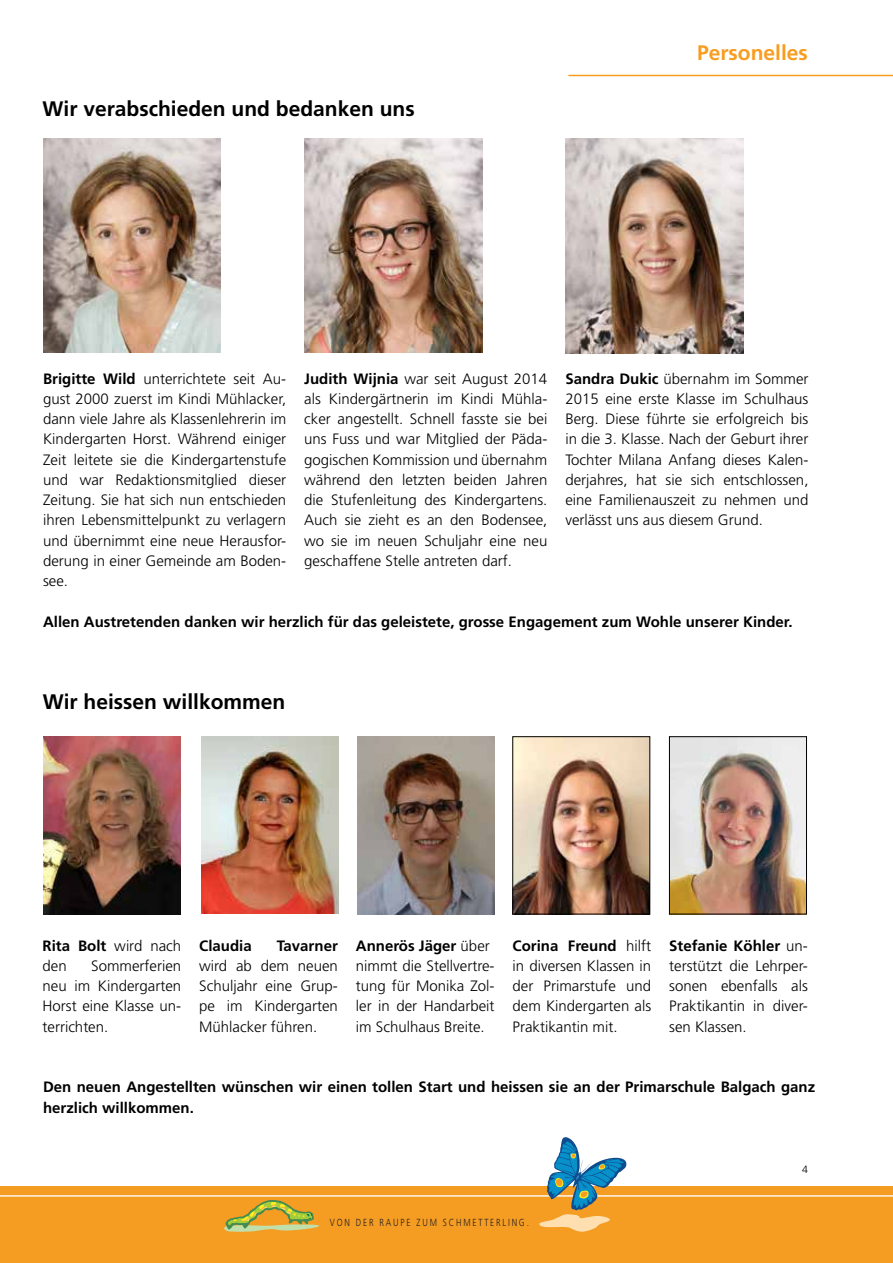
<style>
.page{position:relative;width:893px;height:1263px;background:#fff}
.page>*{position:absolute;margin:0;border:0;box-sizing:border-box;transform-origin:0 0}
.t1{font:700 21px "Frutiger LT Std";color:#000}
.t2{font:700 21px "Frutiger LT Std";color:#f89d20}
.t3{font:300 15px/20.2px "Frutiger LT Std";color:#000;text-align:justify}
.t4{font:700 15px/20.2px "Frutiger LT Std";color:#000}
.t5{font:300 10.5px "Frutiger LT Std";color:#000}
.t6{font:300 10.2px "Frutiger";letter-spacing:.22em;color:#231f20;scale:.8 1}
.s1{font-weight:700}
</style>
<div class="page">
<div style="left:0;top:1186px;width:893px;height:77px;background:#f59c23"></div>
<hr style="left:568px;top:75px;width:325px;height:1px;background:#f89d20">
<hr style="left:0;top:1195px;width:893px;height:1px;background:#fff">
<svg style="left:539px;top:1137px;width:87px;height:95px"></svg>
<svg style="left:224px;top:1200px;width:95px;height:32px"></svg>
<img style="left:43px;top:138px;width:178px;height:215px">
<img style="left:304px;top:138px;width:178px;height:215px">
<img style="left:565px;top:139px;width:178px;height:214px">
<img style="left:44px;top:737px;width:137px;height:177px">
<img style="left:201px;top:737px;width:137px;height:177px">
<img style="left:358px;top:737px;width:137px;height:177px">
<img style="left:515px;top:738px;width:133px;height:174px">
<div style="left:513px;top:736px;width:137px;height:178px;border:1px solid #000"></div>
<img style="left:671px;top:738px;width:134px;height:174px">
<div style="left:669px;top:736px;width:138px;height:178px;border:1px solid #000"></div>
<h1 class="t1" style="left:43px;top:96px;width:374px">Wir verabschieden und bedanken uns</h1>
<h1 class="t2" style="left:697px;top:40px;width:112px">Personelles</h1>
<p class="t3" style="left:43px;top:368px;width:245px"><span class="s1">Brigitte Wild</span> unterrichtete seit Au&shy;gust 2000 zuerst im Kindi Mühlacker, dann viele Jahre als Klassenlehrerin im Kindergarten Horst. Während einiger Zeit leitete sie die Kindergartenstufe und war Redaktionsmitglied dieser Zeitung. Sie hat sich nun entschieden ihren Lebensmittelpunkt zu verlagern und übernimmt eine neue Herausfor&shy;derung in einer Gemeinde am Boden&shy;see.</p>
<p class="t3" style="left:304px;top:368px;width:245px"><span class="s1">Judith Wijnia</span> war seit August 2014 als Kindergärtnerin im Kindi Mühla&shy;cker angestellt. Schnell fasste sie bei uns Fuss und war Mitglied der Päda&shy;gogischen Kommission und übernahm während den letzten beiden Jahren die Stufenleitung des Kindergartens.<br>Auch sie zieht es an den Bodensee, wo sie im neuen Schuljahr eine neu geschaffene Stelle antreten darf.</p>
<p class="t3" style="left:565px;top:368px;width:245px"><span class="s1">Sandra Dukic</span> übernahm im Sommer 2015 eine erste Klasse im Schulhaus Berg. Diese führte sie erfolgreich bis in die 3. Klasse. Nach der Geburt ihrer Tochter Milana Anfang dieses Kalen&shy;derjahres, hat sie sich entschlossen, eine Familienauszeit zu nehmen und verlässt uns aus diesem Grund.</p>
<p class="t4" style="left:43px;top:611px;width:751px">Allen Austretenden danken wir herzlich für das geleistete, grosse Engagement zum Wohle unserer Kinder.</p>
<h1 class="t1" style="left:43px;top:689px;width:244px">Wir heissen willkommen</h1>
<p class="t3" style="left:43px;top:935px;width:140px"><span class="s1">Rita Bolt</span> wird nach den</p>
<p class="t3" style="left:43px;top:956px;width:140px;text-indent:49px">Sommerferien neu im Kindergarten Horst eine Klasse un&shy;terrichten.</p>
<p class="t4" style="left:199px;top:935px;width:54px">Claudia</p>
<p class="t4" style="left:277px;top:935px;width:63px">Tavarner</p>
<p class="t3" style="left:199px;top:956px;width:140px">wird ab dem neuen Schuljahr eine Grup&shy;pe im Kindergarten Mühlacker führen.</p>
<p class="t3" style="left:356px;top:935px;width:140px;text-align:left"><span class="s1">Annerös Jäger</span> über nimmt die Stellvertre&shy;tung für Monika Zol&shy;ler in der Handarbeit im Schulhaus Breite.</p>
<p class="t3" style="left:513px;top:935px;width:140px"><span class="s1">Corina Freund</span> hilft in diversen Klassen in der Primarstufe und dem Kindergarten als Praktikantin mit.</p>
<p class="t3" style="left:669px;top:935px;width:140px"><span class="s1">Stefanie Köhler</span> un&shy;terstützt die Lehrper&shy;sonen ebenfalls als Praktikantin in diver&shy;sen Klassen.</p>
<p class="t4" style="left:43px;top:1077px;width:774px">Den neuen Angestellten wünschen wir einen tollen Start und heissen sie an der Primarschule Balgach ganz herzlich willkommen.</p>
<p class="t6" style="left:330px;top:1216px;width:250px">VON DER RAUPE ZUM SCHMETTERLING.</p>
<p class="t5" style="left:802px;top:1164px;width:7px">4</p>
</div>
